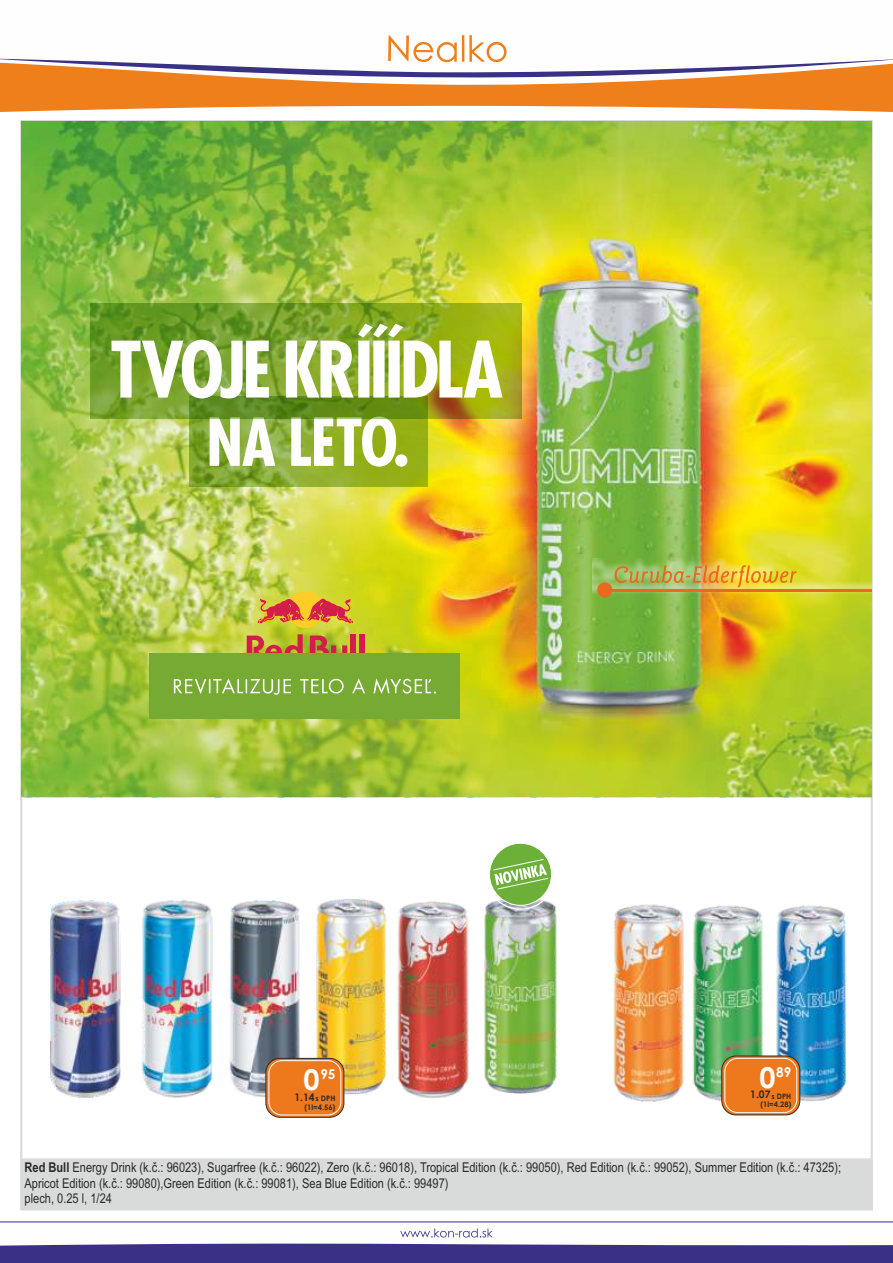
<style>
.page{position:relative;width:893px;height:1263px;background:#fff}
.page>*{position:absolute;margin:0;border:0;box-sizing:border-box;transform-origin:0 0}
.t1{font:700 28.65px "Century Gothic";color:#fefefe}
.t2{font:13.5px/15.3px "Arial Narrow";color:#2b2a29}
.t3{font:700 13.5px "Century Gothic";color:#fefefe}
.t4{font:700 10.35px "Century Gothic";color:#2b2a29}
.t5{font:700 7.5px "Century Gothic";color:#2b2a29}
.s1{font-size:7.5px}
.s2{font-weight:700}
</style>
<div class="page">
<svg style="left:0;top:35px;width:893px;height:27px"></svg>
<svg style="left:0;top:62px;width:893px;height:50px;fill:#ef7f1a"></svg>
<svg style="left:0;top:1221px;width:893px;height:42px"></svg>
<div style="left:21px;top:1158px;width:852px;height:52px;background:#d9dada"></div>
<img style="left:21px;top:121px;width:851px;height:981px">
<svg style="left:482px;top:836px;width:77px;height:76px"></svg>
<div style="left:359px;top:634px;width:5px;height:28px;background:#d31d4b"></div>
<div style="left:350px;top:634px;width:5px;height:28px;background:#d31d4b"></div>
<svg style="left:247px;top:634px;width:56px;height:20px"></svg>
<svg style="left:310px;top:635px;width:37px;height:19px"></svg>
<svg style="left:257px;top:591px;width:97px;height:37px"></svg>
<div style="left:149px;top:654px;width:311px;height:65px;background:#76aa32"></div>
<svg style="left:174px;top:678px;width:262px;height:17px"></svg>
<div style="left:189px;top:396px;width:239px;height:91px;background:#76aa32;opacity:.63"></div>
<svg style="left:210px;top:419px;width:197px;height:48px"></svg>
<div style="left:91px;top:304px;width:431px;height:115px;background:#76aa32;opacity:.63"></div>
<svg style="left:112px;top:324px;width:391px;height:74px"></svg>
<img style="left:592px;top:559px;width:280px;height:44px">
<div style="left:597px;top:582px;width:15px;height:15px;background:#ec671f;border-radius:50%"></div>
<hr style="left:610px;top:589px;width:261px;height:2px;background:#ec671f">
<img style="left:615px;top:565px;width:182px;height:22px">
<svg style="left:265px;top:1058px;width:79px;height:60px"></svg>
<div style="left:268px;top:1060px;width:73px;height:55px;background:#ee781c;border:1px solid #fefefe;border-radius:13px"></div>
<svg style="left:721px;top:1055px;width:79px;height:60px"></svg>
<div style="left:724px;top:1058px;width:73px;height:55px;background:#ee781c;border:1px solid #fefefe;border-radius:13px"></div>
<h1 class="t1" style="left:303px;top:1068px;width:18px">0</h1>
<p class="t4" style="left:294px;top:1093px;width:43px">1.14<span class="s1">s DPH</span></p>
<p class="t5" style="left:304px;top:1104px;width:33px">(1l=4.56)</p>
<p class="t3" style="left:320px;top:1069px;width:17px">95</p>
<h1 class="t1" style="left:759px;top:1066px;width:18px">0</h1>
<p class="t4" style="left:750px;top:1090px;width:43px">1.07<span class="s1">s DPH</span></p>
<p class="t5" style="left:760px;top:1102px;width:33px">(1l=4.28)</p>
<p class="t3" style="left:776px;top:1067px;width:17px">89</p>
<p class="t2" style="left:25px;top:1161px;width:818px"><span class="s2">Red Bull</span> Energy Drink (k.č.: 96023), Sugarfree (k.č.: 96022), Zero (k.č.: 96018), Tropical Edition (k.č.: 99050), Red Edition (k.č.: 99052), Summer Edition (k.č.: 47325);<br>Apricot Edition (k.č.: 99080),Green Edition (k.č.: 99081), Sea Blue Edition (k.č.: 99497)<br>plech, 0.25 l, 1/24</p>
</div>
